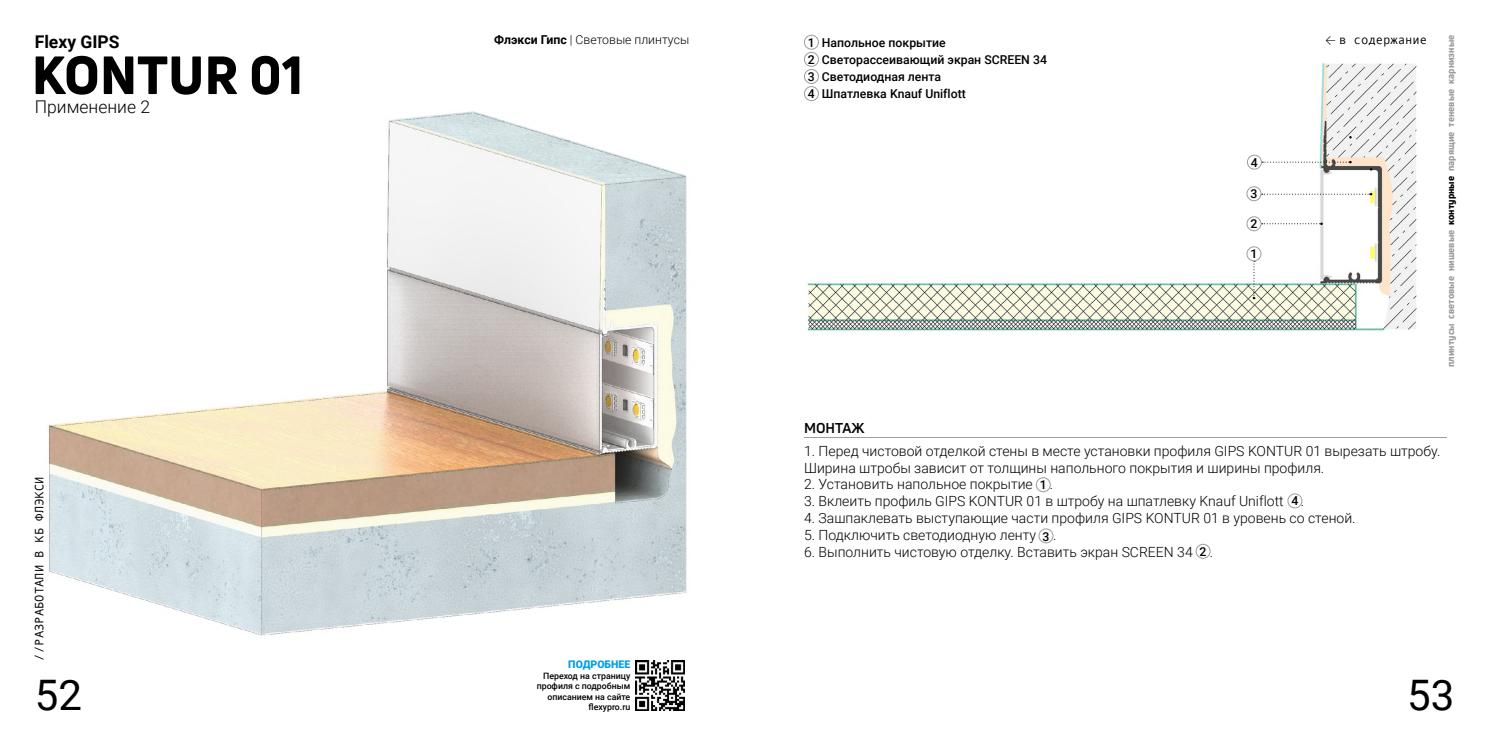
<style>
.page{position:relative;width:1489px;height:745px;background:#fff}
.page>*{position:absolute;margin:0;border:0;box-sizing:border-box;transform-origin:0 0}
.t1{font:800 52.5px "Uni Neue";color:#000}
.t2{font:42px "Roboto";color:#000}
.t3{font:300 17.5px "Roboto";color:#000}
.t4{font:700 17.5px "Roboto";color:#000}
.t5{font:300 14px/16.8px "Roboto";color:#000}
.t6{font:700 14px "Uni Neue";color:#000}
.t7{font:500 12.25px/17.2px "Roboto";color:#000}
.t8{font:12.25px "Andale Mono";color:#000}
.t9{font:300 12.25px "Roboto";color:#000}
.t10{font:900 10.5px "Roboto";color:#009fe3}
.t11{font:800 9.62px "Uni Neue";color:#9d9d9c}
.t12{font:800 9.62px "Uni Neue";color:#000}
.t13{font:500 8.75px/10.5px "Roboto";color:#000;text-align:right}
.s1{font-family:"Calibri";font-weight:300}
.s2{font-weight:700}
.s3{color:#9d9d9c}
</style>
<div class="page">
<img style="left:48px;top:111px;width:639px;height:600px">
<img style="left:804px;top:60px;width:613px;height:271px">
<div style="left:1246px;top:246px;width:15px;height:15px;border:1px solid #9d9d9c;border-radius:50%"></div>
<div style="left:1246px;top:216px;width:15px;height:15px;border:1px solid #9d9d9c;border-radius:50%"></div>
<div style="left:1246px;top:186px;width:15px;height:15px;border:1px solid #9d9d9c;border-radius:50%"></div>
<svg style="left:1252px;top:261px;width:3px;height:38px"></svg>
<svg style="left:1261px;top:222px;width:61px;height:3px"></svg>
<div style="left:1246px;top:155px;width:15px;height:14px;border:1px solid #9d9d9c;border-radius:50%"></div>
<svg style="left:1261px;top:193px;width:111px;height:2px"></svg>
<svg style="left:1262px;top:161px;width:89px;height:2px"></svg>
<img style="left:635px;top:660px;width:50px;height:49px">
<div style="left:804px;top:35px;width:14px;height:15px;border:1px solid #9d9d9c;border-radius:50%"></div>
<div style="left:804px;top:52px;width:14px;height:15px;border:1px solid #9d9d9c;border-radius:50%"></div>
<div style="left:804px;top:69px;width:14px;height:15px;border:1px solid #9d9d9c;border-radius:50%"></div>
<div style="left:804px;top:86px;width:14px;height:15px;border:1px solid #9d9d9c;border-radius:50%"></div>
<hr style="left:804px;top:437px;width:642px;height:1px;background:#9d9d9c">
<div style="left:1035px;top:477px;width:15px;height:15px;border:1px solid #9d9d9c;border-radius:50%"></div>
<div style="left:1038px;top:528px;width:15px;height:15px;border:1px solid #9d9d9c;border-radius:50%"></div>
<div style="left:1195px;top:543px;width:15px;height:15px;border:1px solid #9d9d9c;border-radius:50%"></div>
<div style="left:1287px;top:493px;width:15px;height:15px;border:1px solid #9d9d9c;border-radius:50%"></div>
<p class="t4" style="left:35px;top:29px;width:86px">Flexy GIPS</p>
<p class="t8" style="left:1324px;top:32px;width:103px"><span class="s1">←</span> в содержание</p>
<p class="t9" style="left:494px;top:31px;width:196px"><span class="s2">Флэкси Гипс</span> | Световые плинтусы</p>
<p class="t11" style="left:1444px;top:84px;width:51px;rotate:-90deg">карнизные</p>
<p class="t11" style="left:1444px;top:126px;width:39px;rotate:-90deg">теневые</p>
<p class="t12" style="left:1444px;top:225px;width:95px;rotate:-90deg">контурные <span class="s3">парящие</span></p>
<p class="t7" style="left:808px;top:33px;width:139px">1 Напольное покрытие</p>
<p class="t7" style="left:821px;top:68px;width:121px">Светодиодная лента</p>
<p class="t7" style="left:808px;top:50px;width:240px">2 Светорассеивающий экран SCREEN 34<br>3<br>4 Шпатлевка Knauf Uniflott</p>
<h1 class="t1" style="left:32px;top:40px;width:273px">KONTUR 01</h1>
<p class="t3" style="left:35px;top:95px;width:117px">Применение 2</p>
<p class="t7" style="left:1250px;top:153px;width:8px">4</p>
<p class="t7" style="left:1250px;top:185px;width:8px">3</p>
<p class="t7" style="left:1250px;top:215px;width:8px">2</p>
<p class="t11" style="left:1444px;top:318px;width:90px;rotate:-90deg">световые нишевые</p>
<p class="t7" style="left:1250px;top:245px;width:8px">1</p>
<p class="t11" style="left:1444px;top:367px;width:45px;rotate:-90deg">плинтусы</p>
<p class="t6" style="left:804px;top:418px;width:62px">МОНТАЖ</p>
<p class="t5" style="left:804px;top:441px;width:637px">1. Перед чистовой отделкой стены в месте установки профиля GIPS KONTUR 01 вырезать штробу.<br>Ширина штробы зависит от толщины напольного покрытия и ширины профиля.</p>
<p class="t5" style="left:804px;top:475px;width:251px">2. Установить напольное покрытие .</p>
<p class="t5" style="left:804px;top:492px;width:501px">3. Вклеить профиль GIPS KONTUR 01 в штробу на шпатлевку Knauf Uniflott .</p>
<p class="t5" style="left:804px;top:509px;width:553px">4. Зашпаклевать выступающие части профиля GIPS KONTUR 01 в уровень со стеной.</p>
<p class="t5" style="left:804px;top:525px;width:254px">5. Подключить светодиодную ленту .</p>
<p class="t5" style="left:804px;top:542px;width:410px">6. Выполнить чистовую отделку. Вставить экран SCREEN 34 .</p>
<p class="t8" style="left:31px;top:660px;width:185px;rotate:-90deg">//РАЗРАБОТАЛИ В КБ ФЛЭКСИ</p>
<p class="t7" style="left:1039px;top:475px;width:8px">1</p>
<p class="t7" style="left:1291px;top:491px;width:8px">4</p>
<p class="t7" style="left:1042px;top:526px;width:8px">3</p>
<p class="t7" style="left:1199px;top:542px;width:8px">2</p>
<p class="t10" style="left:568px;top:657px;width:64px">ПОДРОБНЕЕ</p>
<p class="t13" style="left:536px;top:669px;width:95px">Переход на страницу профиля с подробным описанием на сайте flexypro.ru</p>
<h2 class="t2" style="left:35px;top:665px;width:49px">52</h2>
<h2 class="t2" style="left:1406px;top:665px;width:49px">53</h2>
</div>
